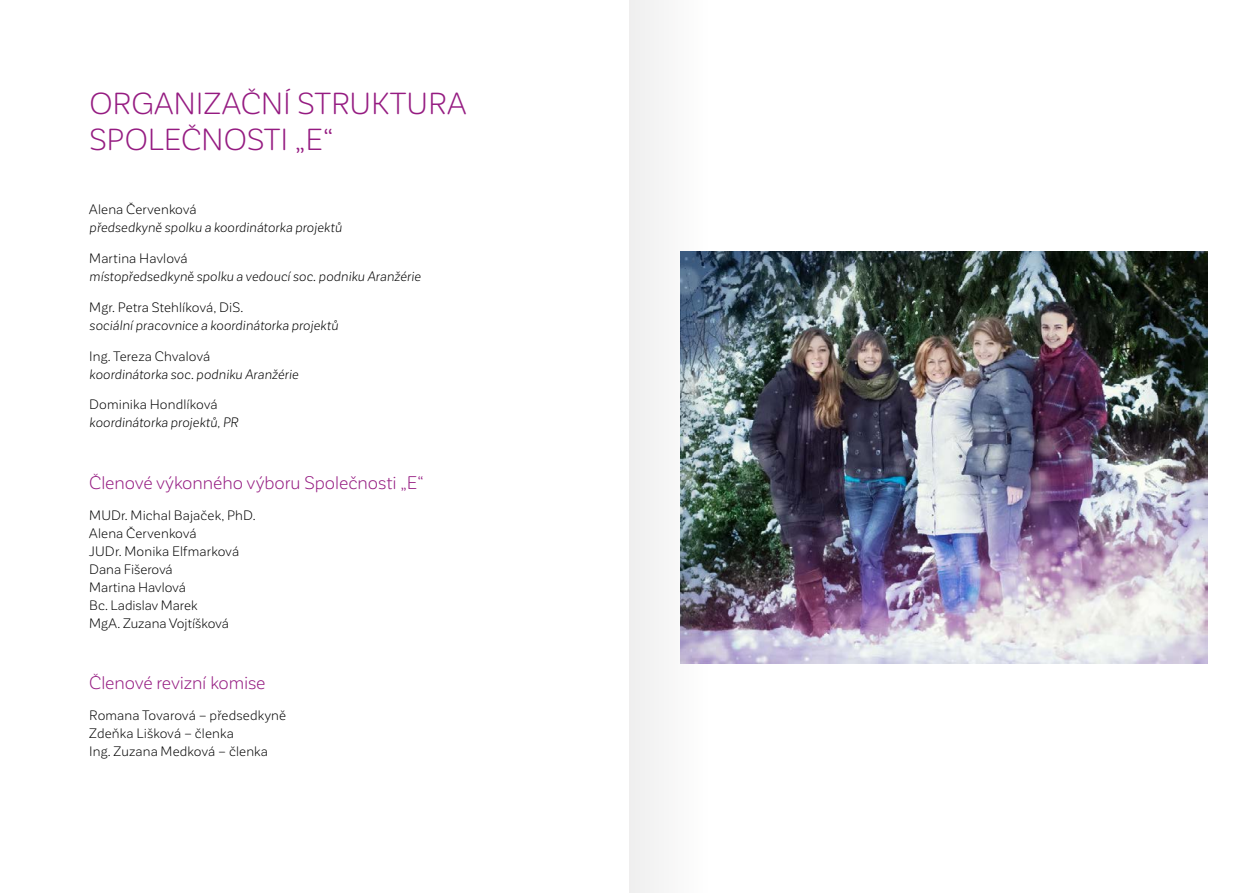
<style>
.page{position:relative;width:1259px;height:893px;background:#fff}
.page>*{position:absolute;margin:0;border:0;box-sizing:border-box;transform-origin:0 0}
.kapitola{font:30px/36px "Corporative Sans Rd";color:#951b81}
.podkapitola{font:18px "Corporative Sans Rd";color:#951b81}
.text_ne_blok_ne_dele{font:italic 13.5px/18px "Corporative Sans Rd";letter-spacing:.01em;color:#000}
.text_ne_blok_ne_dele-2{font:13.5px/18px "Corporative Sans Rd";letter-spacing:.01em;color:#000}
.s1{font-style:normal}
</style>
<div class="page">
<img style="left:710px;top:251px;width:498px;height:412px">
<svg style="left:629px;top:0;width:81px;height:893px"></svg>
<p class="kapitola" style="left:89px;top:85px;width:378px">ORGANIZAČNÍ STRUKTURA<br>SPOLEČNOSTI „E“</p>
<p class="text_ne_blok_ne_dele" style="left:89px;top:201px;width:254px"><span class="s1">Alena Červenková<br></span>předsedkyně spolku a koordinátorka projektů</p>
<p class="text_ne_blok_ne_dele" style="left:89px;top:249px;width:333px"><span class="s1">Martina Havlová<br></span>místopředsedkyně spolku a vedoucí soc. podniku Aranžérie</p>
<p class="text_ne_blok_ne_dele" style="left:89px;top:298px;width:250px"><span class="s1">Mgr. Petra Stehlíková, DiS.<br></span>sociální pracovnice a koordinátorka projektů</p>
<p class="text_ne_blok_ne_dele" style="left:89px;top:347px;width:211px"><span class="s1">Ing. Tereza Chvalová<br></span>koordinátorka soc. podniku Aranžérie</p>
<p class="text_ne_blok_ne_dele" style="left:89px;top:396px;width:150px"><span class="s1">Dominika Hondlíková </span>koordinátorka projektů, PR</p>
<p class="podkapitola" style="left:89px;top:473px;width:336px">Členové výkonného výboru Společnosti „E“</p>
<p class="text_ne_blok_ne_dele-2" style="left:89px;top:506px;width:168px">MUDr. Michal Bajaček, PhD.<br>Alena Červenková<br>JUDr. Monika Elfmarková<br>Dana Fišerová<br>Martina Havlová<br>Bc. Ladislav Marek<br>MgA. Zuzana Vojtíšková</p>
<p class="podkapitola" style="left:89px;top:673px;width:178px">Členové revizní komise</p>
<p class="text_ne_blok_ne_dele-2" style="left:89px;top:706px;width:198px">Romana Tovarová – předsedkyně<br>Zdeňka Lišková – členka<br>Ing. Zuzana Medková – členka</p>
</div>
